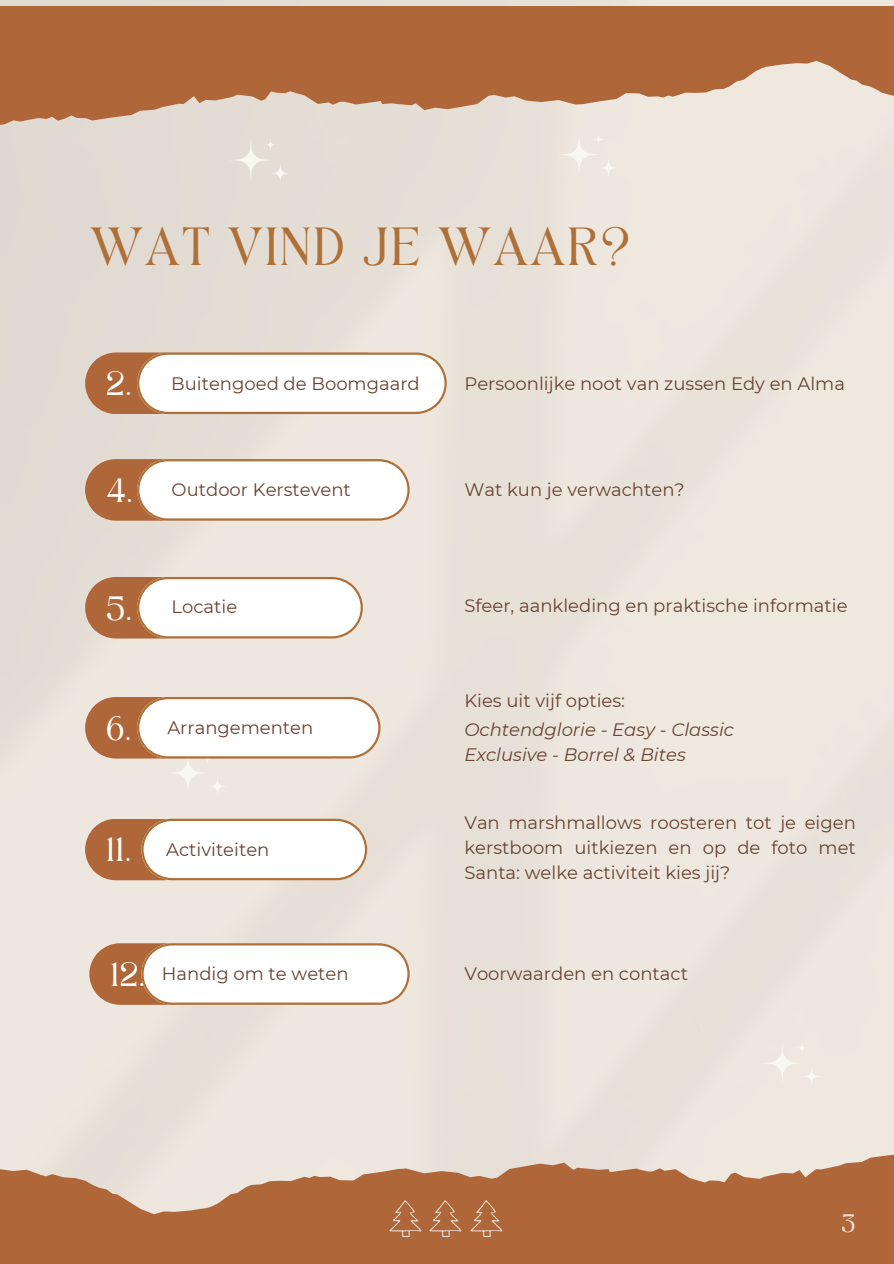
<style>
.page{position:relative;width:894px;height:1264px;background:#fff}
.page>*{position:absolute;margin:0;border:0;box-sizing:border-box;transform-origin:0 0}
.t1{font:37.5px "TAN Angleton";letter-spacing:.02em;color:#af7037}
.t2{font:23.55px "TAN Angleton";color:#fff}
.t3{font:18px/24.8px "Montserrat";color:#684433;text-align:justify}
.t4{font:italic 18px/24.8px "Montserrat";color:#684433}
.t5{font:17.7px "TAN Angleton";color:#fff}
.s1{font-family:"TAN Angleton";font-size:23.55px;color:#fff}
</style>
<div class="page">
<img style="left:0;top:0;width:893px;height:1142px">
<svg style="left:0;top:1142px;width:893px;height:121px;background:#c28f6d"></svg>
<svg style="left:0;top:6px;width:893px;height:123px;background:#bd8662"></svg>
<svg style="left:553px;top:129px;width:68px;height:52px;background:#ede7df"></svg>
<svg style="left:225px;top:134px;width:68px;height:52px;background:#e4dfd6"></svg>
<svg style="left:85px;top:352px;width:361px;height:62px"></svg>
<svg style="left:85px;top:697px;width:295px;height:102px"></svg>
<svg style="left:85px;top:818px;width:282px;height:62px"></svg>
<svg style="left:85px;top:577px;width:278px;height:61px"></svg>
<svg style="left:85px;top:459px;width:324px;height:61px"></svg>
<svg style="left:89px;top:943px;width:320px;height:61px"></svg>
<svg style="left:756px;top:1037px;width:68px;height:52px;background:#eee8e0"></svg>
<img style="left:375px;top:1188px;width:41px;height:61px">
<img style="left:416px;top:1188px;width:40px;height:61px">
<img style="left:456px;top:1188px;width:61px;height:61px">
<h1 class="t1" style="left:89px;top:227px;width:544px">WAT VIND JE WAAR?</h1>
<h2 class="t2" style="left:106px;top:371px;width:27px">2.</h2>
<p class="t3" style="left:171px;top:370px;width:250px">Buitengoed de Boomgaard</p>
<p class="t3" style="left:464px;top:371px;width:382px">Persoonlijke noot van zussen Edy en Alma</p>
<h2 class="t2" style="left:106px;top:478px;width:28px">4.</h2>
<p class="t3" style="left:171px;top:477px;width:181px">Outdoor Kerstevent</p>
<h2 class="t2" style="left:106px;top:595px;width:28px">5.</h2>
<p class="t3" style="left:171px;top:594px;width:67px">Locatie</p>
<p class="t3" style="left:106px;top:715px;width:209px"><span class="s1">6.</span> Arrangementen</p>
<p class="t3" style="left:106px;top:837px;width:165px"><span class="s1">11.</span> Activiteiten</p>
<p class="t3" style="left:464px;top:477px;width:222px">Wat kun je verwachten?</p>
<p class="t3" style="left:464px;top:593px;width:384px">Sfeer, aankleding en praktische informatie</p>
<p class="t3" style="left:464px;top:688px;width:162px">Kies uit vijf opties:</p>
<p class="t4" style="left:464px;top:717px;width:271px">Ochtendglorie - Easy - Classic<br>Exclusive - Borrel &amp; Bites</p>
<p class="t3" style="left:464px;top:810px;width:393px">Van marshmallows roosteren tot je eigen kerstboom uitkiezen en op de foto met Santa: welke activiteit kies jij?</p>
<h2 class="t2" style="left:110px;top:961px;width:36px">12.</h2>
<p class="t3" style="left:162px;top:961px;width:188px">Handig om te weten</p>
<p class="t3" style="left:464px;top:961px;width:225px">Voorwaarden en contact</p>
<p class="t5" style="left:841px;top:1213px;width:16px">3</p>
</div>
